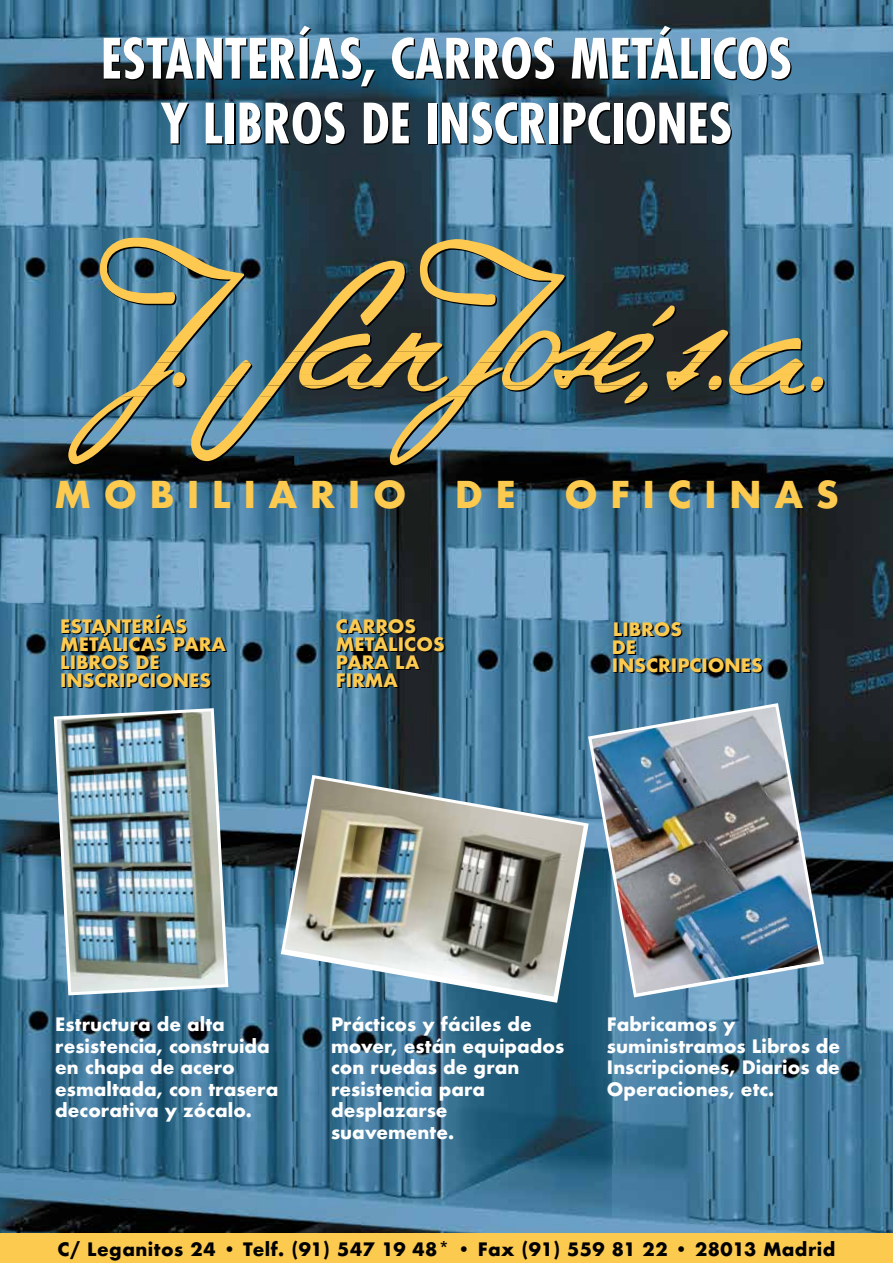
<style>
.page{position:relative;width:893px;height:1263px;background:#fff}
.page>*{position:absolute;margin:0;border:0;box-sizing:border-box;transform-origin:0 0}
.t1{font:700 condensed 54px/64.8px "Futura Std";color:#fff;text-align:center}
.t2{font:700 36px "Futura";letter-spacing:.345em;color:#fdca50}
.t3{font:700 18px/21.6px "Futura";color:#fff}
.t4{font:700 18px/18px "Futura";color:#fdca50}
.t5{font:700 18px "Futura";letter-spacing:.025em;color:#000}
</style>
<div class="page">
<img style="left:0;top:0;width:893px;height:1233px">
<img style="left:586px;top:701px;width:240px;height:298px">
<img style="left:279px;top:773px;width:311px;height:231px">
<img style="left:52px;top:707px;width:178px;height:290px">
<div style="left:0;top:1233px;width:893px;height:30px;background:#fdca50"></div>
<svg style="left:68px;top:317px;width:757px;height:150px;background:#5e7370"></svg>
<svg style="left:100px;top:238px;width:575px;height:79px;background:#4f6461"></svg>
<h1 class="t1" style="left:101px;top:26px;width:693px">ESTANTERÍAS, CARROS METÁLICOS<br>Y LIBROS DE INSCRIPCIONES</h1>
<h2 class="t2" style="left:54px;top:469px;width:354px">MOBILIARIO</h2>
<h2 class="t2" style="left:455px;top:469px;width:63px">D E</h2>
<h2 class="t2" style="left:564px;top:469px;width:276px">OFICINAS</h2>
<p class="t4" style="left:60px;top:617px;width:167px">ESTANTERÍAS<br>METÁLICAS PARA<br>LIBROS DE<br>INSCRIPCIONES</p>
<p class="t4" style="left:336px;top:617px;width:110px">CARROS<br>METÁLICOS<br>PARA LA<br>FIRMA</p>
<p class="t4" style="left:612px;top:620px;width:153px">LIBROS<br>DE<br>INSCRIPCIONES</p>
<p class="t3" style="left:55px;top:1013px;width:224px">Estructura de alta resistencia, construida en chapa de acero esmaltada, con trasera decorativa y zócalo.</p>
<p class="t3" style="left:331px;top:1013px;width:235px">Prácticos y fáciles de mover, están equipados con ruedas de gran resistencia para desplazarse suavemente.</p>
<p class="t3" style="left:607px;top:1013px;width:235px">Fabricamos y suministramos Libros de<br>Inscripciones, Diarios de<br>Operaciones, etc.</p>
<p class="t5" style="left:58px;top:1236px;width:779px">C/ Leganitos 24 • Telf. (91) 547 19 48* • Fax (91) 559 81 22 • 28013 Madrid</p>
</div>
